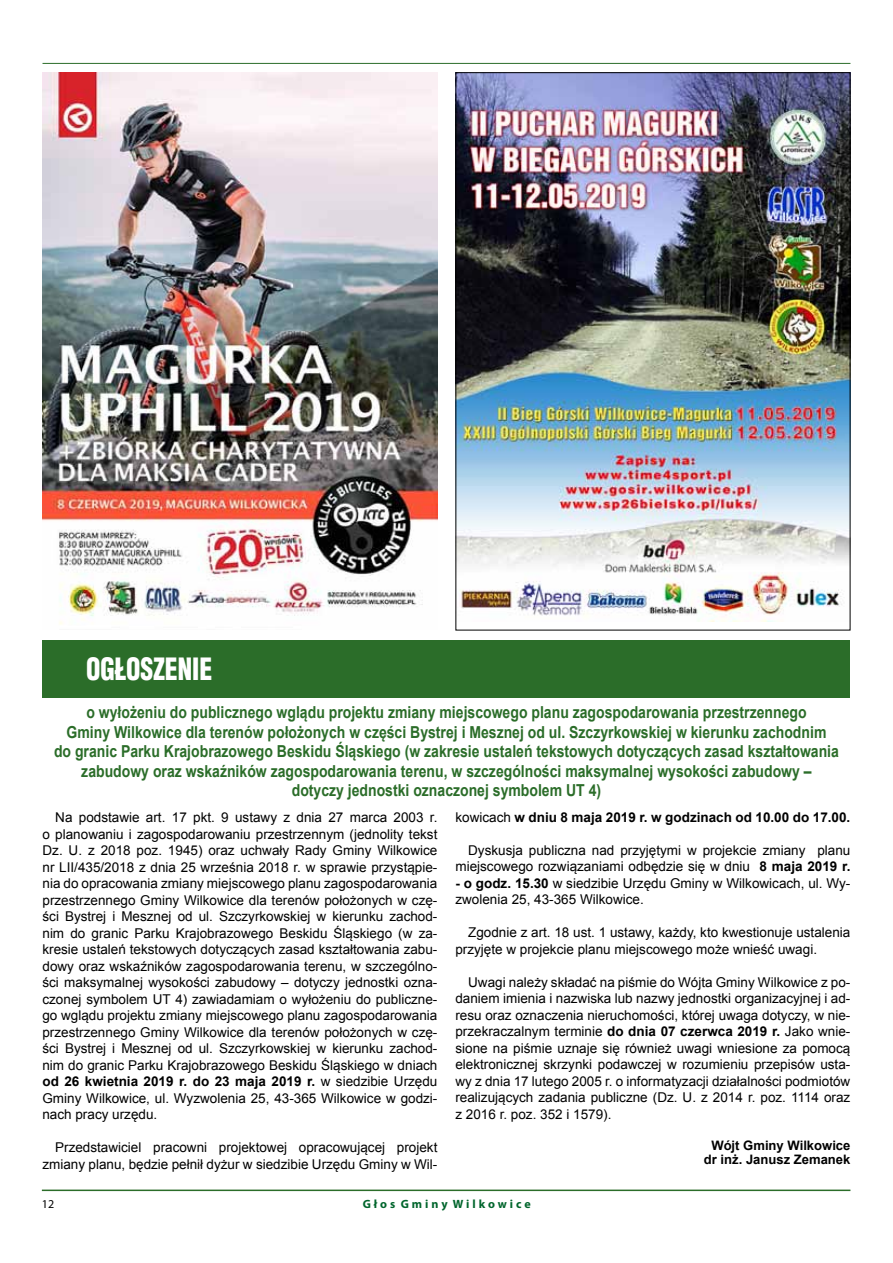
<style>
.page{position:relative;width:893px;height:1263px;background:#fff}
.page>*{position:absolute;margin:0;border:0;box-sizing:border-box;transform-origin:0 0}
.t1{font:900 30px "Switzerland Cond";color:#fff;scale:.86 1}
.t2{font:700 16.5px/19.5px "Arial";color:#2b6d29;text-align:center;scale:.85 1}
.t3{font:13.5px/16.5px "Arial";color:#000;text-align:justify}
.t4{font:700 13.5px "Arial";color:#000}
.t5{font:700 13.05px/14.4px "Arial";color:#000;text-align:center}
.t6{font:700 12px "Myriad Pro";color:#00652c}
.t7{font:12px "Myriad Pro";color:#000}
.s1{font-weight:700}
.s2{font-weight:400}
</style>
<div class="page">
<hr style="left:42px;top:1189px;width:808px;height:2px;background:#2b6d29">
<hr style="left:43px;top:63px;width:807px;height:1px;background:#2b6d29">
<img style="left:457px;top:74px;width:391px;height:548px">
<img style="left:43px;top:72px;width:394px;height:553px">
<div style="left:43px;top:640px;width:807px;height:58px;background:#2b6d29"></div>
<h1 class="t1" style="left:86px;top:650px;width:148px">OGŁOSZENIE</h1>
<p class="t2" style="left:54px;top:703px;width:925px">o wyłożeniu do publicznego wglądu projektu zmiany miejscowego planu zagospodarowania przestrzennego<br>Gminy Wilkowice dla terenów położonych w części Bystrej i Mesznej od ul. Szczyrkowskiej w kierunku zachodnim<br>do granic Parku Krajobrazowego Beskidu Śląskiego (w zakresie ustaleń tekstowych dotyczących zasad kształtowania zabudowy oraz wskaźników zagospodarowania terenu, w szczególności maksymalnej wysokości zabudowy – dotyczy jednostki oznaczonej symbolem UT 4)</p>
<p class="t3" style="left:42px;top:809px;width:396px;text-indent:13px">Na podstawie art. 17 pkt. 9 ustawy z dnia 27 marca 2003 r. o planowaniu i zagospodarowaniu przestrzennym (jednolity tekst Dz. U. z 2018 poz. 1945) oraz uchwały Rady Gminy Wilkowice nr LII/435/2018 z dnia 25 września 2018 r. w sprawie przystąpie&shy;nia do opracowania zmiany miejscowego planu zagospodarowania przestrzennego Gminy Wilkowice dla terenów położonych w czę&shy;ści Bystrej i Mesznej od ul. Szczyrkowskiej w kierunku zachod&shy;nim do granic Parku Krajobrazowego Beskidu Śląskiego (w za&shy;kresie ustaleń tekstowych dotyczących zasad kształtowania zabu&shy;dowy oraz wskaźników zagospodarowania terenu, w szczególno&shy;ści maksymalnej wysokości zabudowy – dotyczy jednostki ozna&shy;czonej symbolem UT 4) zawiadamiam o wyłożeniu do publiczne&shy;go wglądu projektu zmiany miejscowego planu zagospodarowania przestrzennego Gminy Wilkowice dla terenów położonych w czę&shy;ści Bystrej i Mesznej od ul. Szczyrkowskiej w kierunku zachod&shy;nim do granic Parku Krajobrazowego Beskidu Śląskiego w dniach <span class="s1">od 26 kwietnia 2019 r. do 23 maja 2019 r.</span> w siedzibie Urzędu Gminy Wilkowice, ul. Wyzwolenia 25, 43-365 Wilkowice w godzi&shy;nach pracy urzędu.</p>
<p class="t3" style="left:42px;top:1139px;width:396px;text-align:right">Przedstawiciel pracowni projektowej opracowującej projekt zmiany planu, będzie pełnił dyżur w siedzibie Urzędu Gminy w Wil-</p>
<p class="t4" style="left:455px;top:808px;width:396px"><span class="s2">kowicach</span> w dniu 8 maja 2019 r. w godzinach od 10.00 do 17.00.</p>
<p class="t3" style="left:455px;top:842px;width:396px;text-align:right">Dyskusja publiczna nad przyjętymi w projekcie zmiany planu miejscowego rozwiązaniami odbędzie się w dniu <span class="s1">8 maja 2019 r.</span></p>
<p class="t3" style="left:455px;top:875px;width:396px"><span class="s1">- o godz. 15.30</span> w siedzibie Urzędu Gminy w Wilkowicach, ul. Wy&shy;zwolenia 25, 43-365 Wilkowice.</p>
<p class="t3" style="left:455px;top:925px;width:396px;text-indent:13px">Zgodnie z art. 18 ust. 1 ustawy, każdy, kto kwestionuje ustalenia przyjęte w projekcie planu miejscowego może wnieść uwagi.</p>
<p class="t3" style="left:455px;top:974px;width:396px;text-indent:13px">Uwagi należy składać na piśmie do Wójta Gminy Wilkowice z po&shy;daniem imienia i nazwiska lub nazwy jednostki organizacyjnej i ad&shy;resu oraz oznaczenia nieruchomości, której uwaga dotyczy, w nie&shy;przekraczalnym terminie <span class="s1">do dnia 07 czerwca 2019 r.</span> Jako wnie&shy;sione na piśmie uznaje się również uwagi wniesione za pomocą elektronicznej skrzynki podawczej w rozumieniu przepisów usta&shy;wy z dnia 17 lutego 2005 r. o informatyzacji działalności podmiotów realizujących zadania publiczne (Dz. U. z 2014 r. poz. 1114 oraz z 2016 r. poz. 352 i 1579).</p>
<p class="t5" style="left:704px;top:1138px;width:148px">Wójt Gminy Wilkowice dr inż. Janusz Zemanek</p>
<p class="t7" style="left:42px;top:1196px;width:14px">12</p>
<p class="t6" style="left:363px;top:1196px;width:169px">G ł o s G m i n y W i l k o w i c e</p>
</div>
